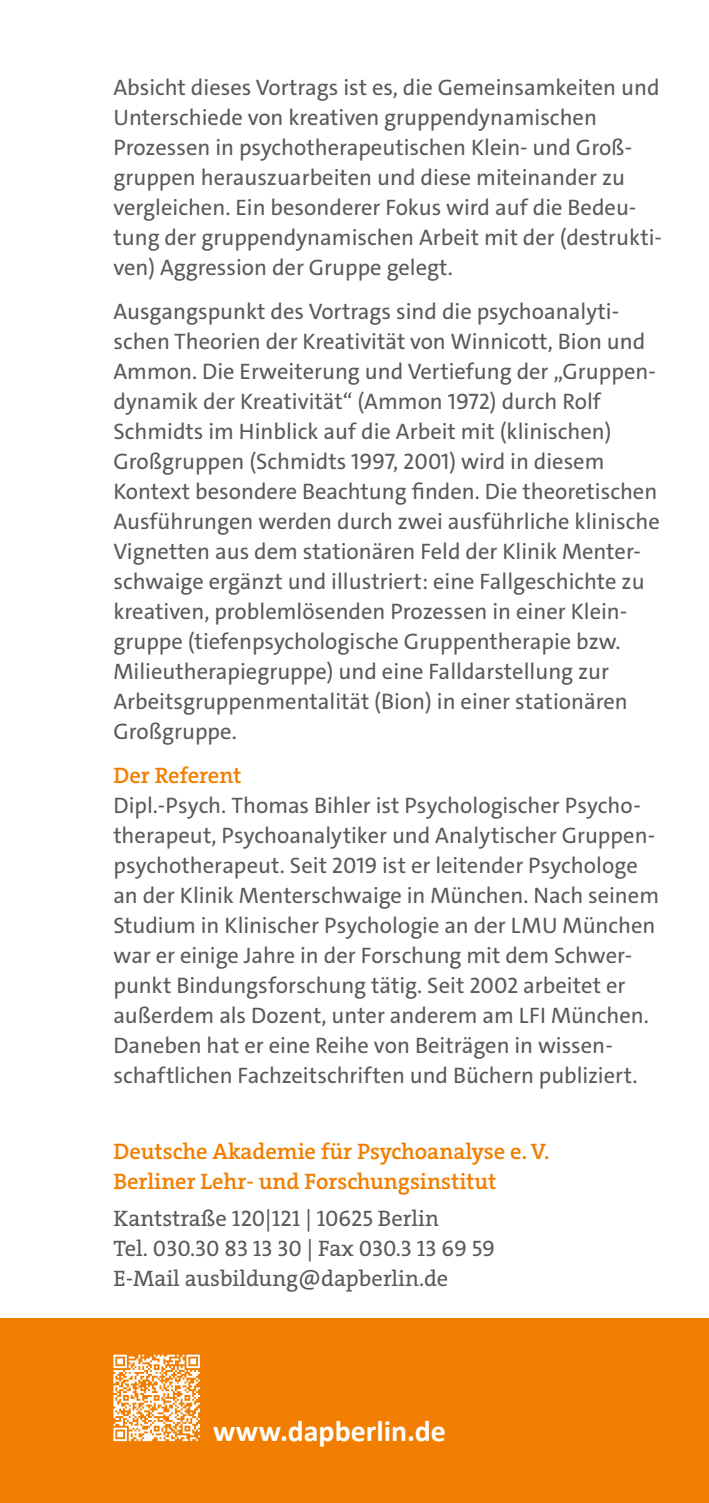
<style>
.page{position:relative;width:709px;height:1503px;background:#fff}
.page>*{position:absolute;margin:0;border:0;box-sizing:border-box;transform-origin:0 0}
.t1{font:700 30px "Calibri";color:#fff}
.t2{font:22.5px/30px "The Sans";color:#5a5a5a}
.t3{font:22.5px/30px "The Serif";color:#5a5a5a}
.t4{font:600 22.5px/30px "The Serif";color:#f17e00}
</style>
<div class="page">
<div style="left:0;top:1318px;width:709px;height:184px;background:#f17e00"></div>
<svg style="left:113px;top:1354px;width:87px;height:87px"></svg>
<p class="t2" style="left:113px;top:72px;width:550px">Absicht dieses Vortrags ist es, die Gemeinsamkeiten und Unterschiede von kreativen gruppendynamischen Prozessen in psychotherapeutischen Klein- und Groß&shy;gruppen herauszuarbeiten und diese miteinander zu vergleichen. Ein besonderer Fokus wird auf die Bedeu&shy;tung der gruppendynamischen Arbeit mit der (destrukti&shy;ven) Aggression der Gruppe gelegt.</p>
<p class="t2" style="left:113px;top:296px;width:548px">Ausgangspunkt des Vortrags sind die psychoanalyti&shy;schen Theorien der Kreativität von Winnicott, Bion und Ammon. Die Erweiterung und Vertiefung der „Gruppen&shy;dynamik der Kreativität“ (Ammon 1972) durch Rolf Schmidts im Hinblick auf die Arbeit mit (klinischen)<br>Großgruppen (Schmidts 1997, 2001) wird in diesem Kontext besondere Beachtung finden. Die theoretischen Ausführungen werden durch zwei ausführliche klinische Vignetten aus dem stationären Feld der Klinik Menter&shy;schwaige ergänzt und illustriert: eine Fallgeschichte zu kreativen, problemlösenden Prozessen in einer Klein&shy;gruppe (tiefenpsychologische Gruppentherapie bzw.<br>Milieutherapiegruppe) und eine Falldarstellung zur Arbeitsgruppenmentalität (Bion) in einer stationären Großgruppe.</p>
<p class="t4" style="left:113px;top:760px;width:129px">Der Referent</p>
<p class="t2" style="left:113px;top:790px;width:547px">Dipl.-Psych. Thomas Bihler ist Psychologischer Psycho&shy;therapeut, Psychoanalytiker und Analytischer Gruppen&shy;psychotherapeut. Seit 2019 ist er leitender Psychologe an der Klinik Menterschwaige in München. Nach seinem Studium in Klinischer Psychologie an der LMU München war er einige Jahre in der Forschung mit dem Schwer&shy;punkt Bindungsforschung tätig. Seit 2002 arbeitet er außerdem als Dozent, unter anderem am LFI München.<br>Daneben hat er eine Reihe von Beiträgen in wissen&shy;schaftlichen Fachzeitschriften und Büchern publiziert.</p>
<p class="t4" style="left:113px;top:1136px;width:437px">Deutsche Akademie für Psychoanalyse e. V.<br>Berliner Lehr- und Forschungsinstitut</p>
<p class="t3" style="left:113px;top:1203px;width:383px">Kantstraße 120|121 | 10625 Berlin<br>Tel. 030.30 83 13 30 | Fax 030.3 13 69 59<br>E-Mail ausbildung@dapberlin.de</p>
<h1 class="t1" style="left:213px;top:1412px;width:234px">www.dapberlin.de</h1>
</div>
